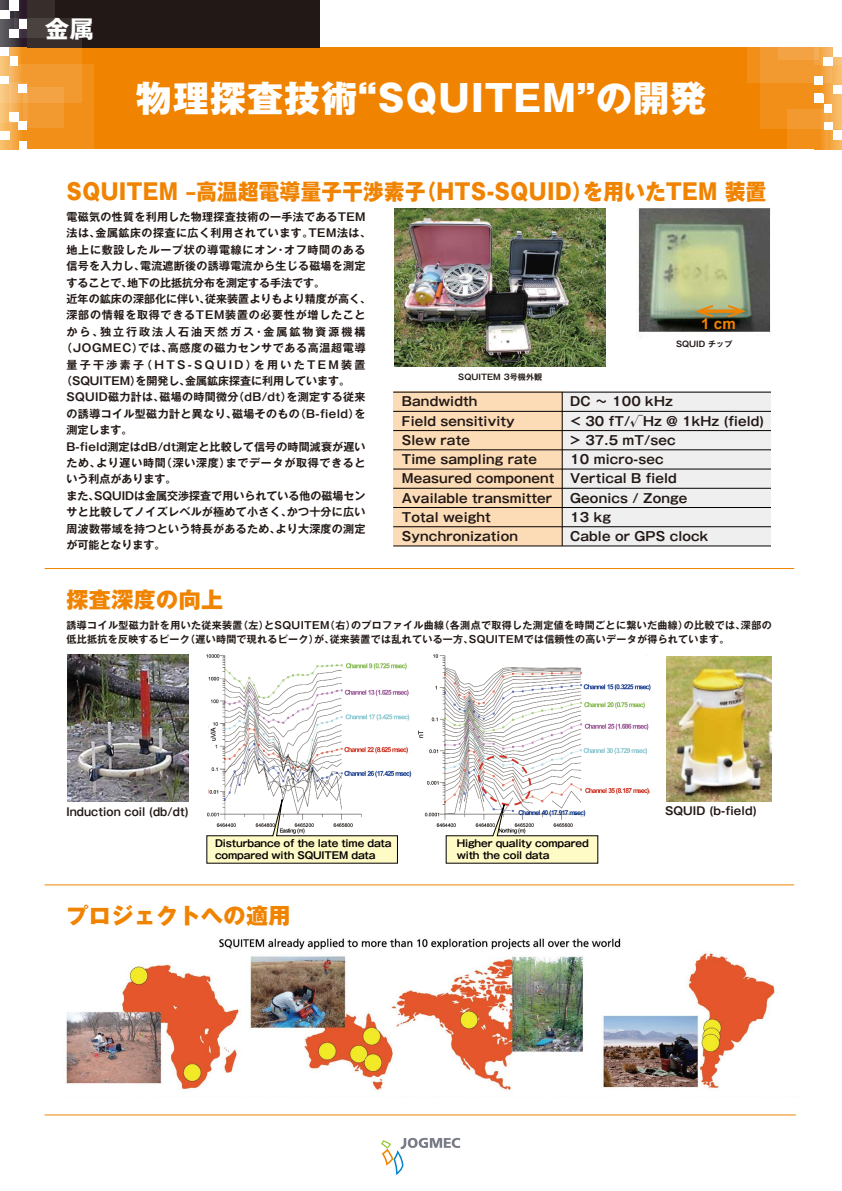
<style>
.page{position:relative;width:842px;height:1191px;background:#fff}
.page>*{position:absolute;margin:0;border:0;box-sizing:border-box;transform-origin:0 0}
.t1{font:800 36px "Gothic MB101 Pr 6 N";letter-spacing:.03em;color:#fff}
.t2{font:700 24px "Gothic MB101 Pr 6 N";color:#fff}
.t3{font:800 22px "Gothic MB101 Pr 6 N";letter-spacing:.02em;color:#f08300;scale:.93 1}
.t4{font:800 22px "Gothic MB101 Pr 6 N";letter-spacing:.02em;color:#f08300}
.t5{font:700 15.1px "Arial";color:#f08300}
.t6{font:700 12.5px/19.3px "Gothic MB101 Pr 6 N De";letter-spacing:.01em;color:#221815}
.t7{font:700 11px "Gothic MB101 Pr 6 N De";letter-spacing:.025em;color:#221815}
.t8{font:700 11px "Gothic MB101 Pr 6 N De";color:#221815}
.t9{font:700 11px "Gothic MB101 Pr 6 N De";letter-spacing:.065em;color:#221815}
.t10{font:700 11px "Gothic MB101 Pr 6 N De";letter-spacing:.045em;color:#221815}
.t11{font:700 11px "Gothic MB101 Pr 6 N De";letter-spacing:.005em;color:#221815}
.t12{font:700 11px "Gothic MB101 Pr 6 N De";letter-spacing:.06em;color:#221815}
.t13{font:700 11px "Gothic MB101 Pr 6 N De";letter-spacing:.07em;color:#221815}
.t14{font:700 11px "Gothic MB101 Pr 6 N De";letter-spacing:.215em;color:#221815}
.t15{font:700 11px "Gothic MB101 Pr 6 N De";letter-spacing:.18em;color:#221815}
.t16{font:700 11px "Gothic MB101 Pr 6 N De";letter-spacing:.025em;color:#221815;scale:.94 1}
.t17{font:700 10px/14px "Gothic MB101 Pr 6 N De";letter-spacing:.035em;color:#221815}
.t18{font:700 9.8px/11.8px "Gothic MB101 Pr 6 N De";letter-spacing:-.015em;color:#040000}
.t19{font:700 8px "Gothic MB101 Pr 6 N De";letter-spacing:.01em;color:#221815}
</style>
<div class="page">
<img style="left:206px;top:654px;width:445px;height:183px">
<div style="left:27px;top:48px;width:787px;height:101px;background:#f08300"></div>
<svg style="left:0;top:0;width:14px;height:149px"></svg>
<svg style="left:827px;top:129px;width:15px;height:20px"></svg>
<div style="left:27px;top:0;width:293px;height:48px;background:#221815"></div>
<svg style="left:0;top:18px;width:81px;height:64px;background:#997041"></svg>
<svg style="left:0;top:82px;width:10px;height:41px"></svg>
<svg style="left:14px;top:0;width:41px;height:38px;background:#554c4d"></svg>
<svg style="left:10px;top:64px;width:84px;height:85px;background:#f29d36"></svg>
<svg style="left:761px;top:65px;width:81px;height:64px;background:#f3a33f"></svg>
<svg style="left:832px;top:47px;width:10px;height:18px"></svg>
<svg style="left:787px;top:109px;width:40px;height:40px;background:#f2972a"></svg>
<svg style="left:747px;top:47px;width:85px;height:36px;background:#f2a03d"></svg>
<hr style="left:45px;top:1114px;width:751px;height:1px;background:#f08300">
<div style="left:393px;top:392px;width:378px;height:154px;background:#efefef"></div>
<div style="left:393px;top:392px;width:169px;height:154px;background:#fcdcb7"></div>
<hr style="left:562px;top:392px;width:1px;height:154px;background:#040000">
<hr style="left:45px;top:568px;width:749px;height:1px;background:#f08300">
<hr style="left:45px;top:884px;width:749px;height:1px;background:#f08300">
<img style="left:394px;top:209px;width:212px;height:158px">
<img style="left:638px;top:208px;width:133px;height:124px">
<img style="left:65px;top:938px;width:711px;height:152px">
<img style="left:68px;top:655px;width:120px;height:146px">
<svg style="left:206px;top:791px;width:192px;height:72px"></svg>
<svg style="left:446px;top:798px;width:152px;height:65px"></svg>
<img style="left:666px;top:656px;width:105px;height:145px">
<hr style="left:393px;top:392px;width:378px;height:1px;background:#040000">
<hr style="left:393px;top:546px;width:378px;height:1px;background:#040000">
<svg style="left:713px;top:309px;width:15px;height:4px"></svg>
<svg style="left:695px;top:305px;width:18px;height:12px"></svg>
<svg style="left:728px;top:305px;width:18px;height:12px"></svg>
<hr style="left:393px;top:411px;width:378px;height:1px;background:#040000">
<hr style="left:393px;top:430px;width:378px;height:1px;background:#040000">
<hr style="left:393px;top:449px;width:378px;height:1px;background:#040000">
<hr style="left:393px;top:469px;width:378px;height:1px;background:#040000">
<hr style="left:393px;top:488px;width:378px;height:1px;background:#040000">
<hr style="left:393px;top:507px;width:378px;height:1px;background:#040000">
<hr style="left:393px;top:526px;width:378px;height:1px;background:#040000">
<svg style="left:381px;top:1137px;width:79px;height:38px"></svg>
<h2 class="t2" style="left:45px;top:9px;width:50px">金属</h2>
<h1 class="t1" style="left:136px;top:68px;width:572px">物理探査技術“SQUITEM”の開発</h1>
<h3 class="t3" style="left:67px;top:174px;width:754px">SQUITEM ‒高温超電導量子干渉素子（HTS-SQUID）を用いたTEM 装置</h3>
<p class="t7" style="left:67px;top:208px;width:301px">電磁気の性質を利用した物理探査技術の一手法であるTEM</p>
<p class="t10" style="left:67px;top:224px;width:306px">法は、金属鉱床の探査に広く利用されています。TEM法は、</p>
<p class="t9" style="left:67px;top:240px;width:300px">地上に敷設したループ状の導電線にオン・オフ時間のある</p>
<p class="t7" style="left:67px;top:257px;width:300px">信号を入力し、電流遮断後の誘導電流から生じる磁場を測定</p>
<p class="t8" style="left:67px;top:273px;width:260px">することで、地下の比抵抗分布を測定する手法です。</p>
<p class="t11" style="left:67px;top:290px;width:306px">近年の鉱床の深部化に伴い、従来装置よりもより精度が高く、</p>
<p class="t13" style="left:67px;top:306px;width:301px">深部の情報を取得できるTEM装置の必要性が増したこと</p>
<p class="t15" style="left:67px;top:322px;width:301px">から、独立行政法人石油天然ガス・金属鉱物資源機構</p>
<p class="t12" style="left:61px;top:339px;width:306px">（JOGMEC）では、高感度の磁力センサである高温超電導</p>
<p class="t14" style="left:67px;top:355px;width:301px">量子干渉素子（HTS-SQUID）を用いたTEM装置</p>
<p class="t8" style="left:61px;top:372px;width:291px">（SQUITEM）を開発し、金属鉱床探査に利用しています。</p>
<p class="t7" style="left:67px;top:388px;width:301px">SQUID磁力計は、磁場の時間微分（dB/dt）を測定する従来</p>
<p class="t7" style="left:67px;top:404px;width:300px">の誘導コイル型磁力計と異なり、磁場そのもの（B-field）を</p>
<p class="t7" style="left:67px;top:421px;width:67px">測定します。</p>
<p class="t7" style="left:67px;top:437px;width:300px">B-field測定はdB/dt測定と比較して信号の時間減衰が遅い</p>
<p class="t9" style="left:67px;top:454px;width:301px">ため、より遅い時間（深い深度）までデータが取得できると</p>
<p class="t8" style="left:67px;top:470px;width:111px">いう利点があります。</p>
<p class="t8" style="left:67px;top:486px;width:301px">また、SQUIDは金属交渉探査で用いられている他の磁場セン</p>
<p class="t7" style="left:67px;top:503px;width:300px">サと比較してノイズレベルが極めて小さく、かつ十分に広い</p>
<p class="t7" style="left:67px;top:519px;width:300px">周波数帯域を持つという特長があるため、より大深度の測定</p>
<p class="t8" style="left:67px;top:536px;width:100px">が可能となります。</p>
<h3 class="t5" style="left:701px;top:314px;width:36px">1 cm</h3>
<p class="t19" style="left:676px;top:337px;width:58px">SQUID チップ</p>
<p class="t19" style="left:458px;top:370px;width:85px">SQUITEM 3号機外観</p>
<p class="t6" style="left:402px;top:391px;width:154px">Bandwidth<br>Field sensitivity<br>Slew rate<br>Time sampling rate<br>Measured component<br>Available transmitter<br>Total weight<br>Synchronization</p>
<p class="t6" style="left:570px;top:391px;width:195px">DC ～ 100 kHz<br>&lt; 30 fT/√Hz @ 1kHz (field) &gt; 37.5 mT/sec<br>10 micro-sec<br>Vertical B field<br>Geonics / Zonge<br>13 kg<br>Cable or GPS clock</p>
<h3 class="t4" style="left:67px;top:581px;width:158px">探査深度の向上</h3>
<p class="t17" style="left:67px;top:618px;width:707px">誘導コイル型磁力計を用いた従来装置（左）とSQUITEM（右）のプロファイル曲線（各測点で取得した測定値を時間ごとに繋いだ曲線）の比較では、深部の低比抵抗を反映するピーク（遅い時間で現れるピーク）が、従来装置では乱れている一方、SQUITEMでは信頼性の高いデータが得られています。</p>
<p class="t16" style="left:66px;top:802px;width:131px">Induction coil (db/dt)</p>
<p class="t7" style="left:665px;top:801px;width:93px">SQUID (b-field)</p>
<p class="t18" style="left:215px;top:837px;width:178px">Disturbance of the late time data compared with SQUITEM data</p>
<p class="t18" style="left:457px;top:837px;width:134px">Higher quality compared with the coil data</p>
<h3 class="t4" style="left:67px;top:897px;width:225px">プロジェクトへの適用</h3>
</div>
